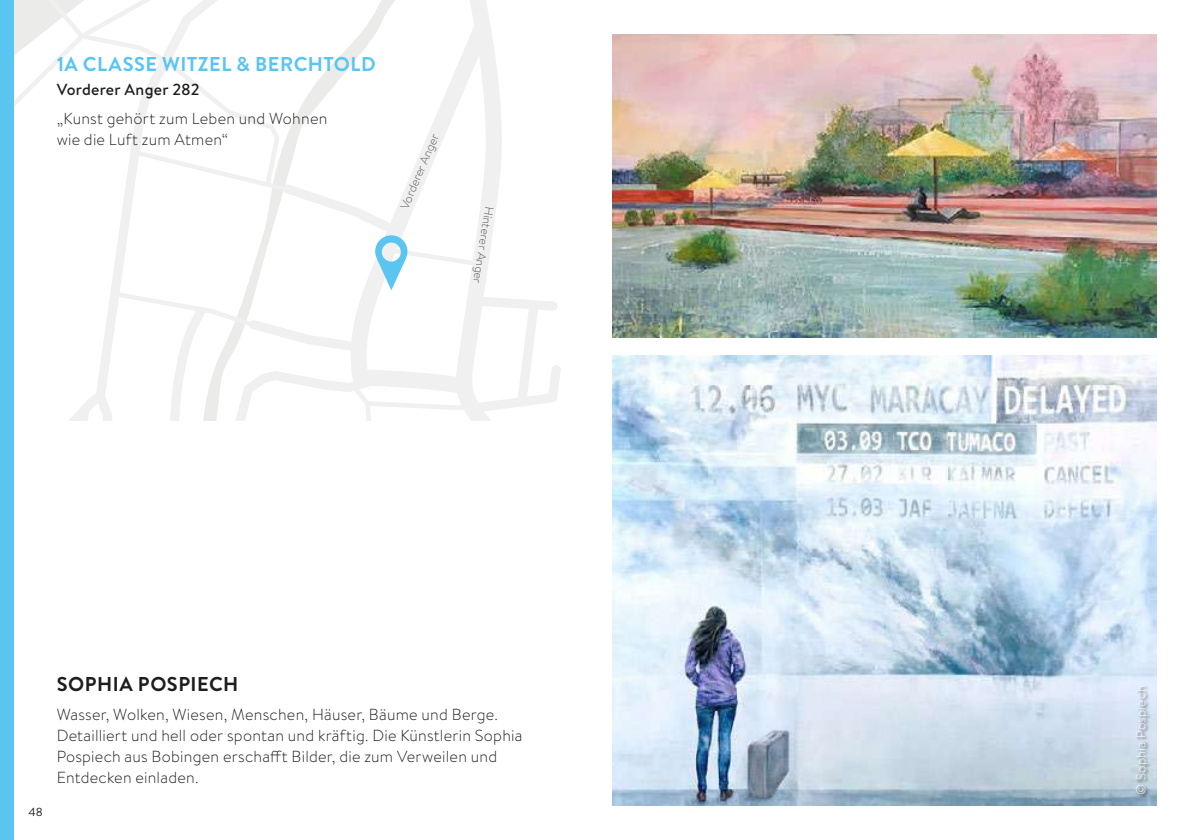
<style>
.page{position:relative;width:1191px;height:840px;background:#fff}
.page>*{position:absolute;margin:0;border:0;box-sizing:border-box;transform-origin:0 0}
.t1{font:700 20px "Brandon Text";letter-spacing:.025em;color:#5bc5f2}
.t2{font:700 20px "Brandon Text";letter-spacing:.025em;color:#1d1d1b}
.t3{font:300 16px/21px "Brandon Text";letter-spacing:.015em;color:#1d1d1b}
.t4{font:500 16px "Brandon Text";letter-spacing:.015em;color:#1d1d1b}
.t5{font:300 13px "Brandon Text";letter-spacing:.02em;color:#fff}
.t6{font:300 12px "Brandon Text";color:#575756}
.t7{font:11.6px "Brandon Text";color:#1d1d1b}
</style>
<div class="page">
<svg style="left:14px;top:0;width:547px;height:420px"></svg>
<img style="left:612px;top:34px;width:545px;height:303px">
<img style="left:612px;top:355px;width:545px;height:450px">
<div style="left:1135px;top:685px;width:17px;height:112px;background:#1d1d1b;opacity:.86"></div>
<svg style="left:375px;top:235px;width:32px;height:55px"></svg>
<div style="left:0;top:0;width:14px;height:839px;background:#5bc5f2"></div>
<p class="t1" style="left:57px;top:50px;width:321px">1A CLASSE WITZEL &amp; BERCHTOLD</p>
<p class="t4" style="left:57px;top:78px;width:144px">Vorderer Anger 282</p>
<p class="t3" style="left:57px;top:107px;width:272px">„Kunst gehört zum Leben und Wohnen wie die Luft zum Atmen“</p>
<p class="t6" style="left:396px;top:205px;width:82px;rotate:-67deg">Vorderer Anger</p>
<p class="t6" style="left:497px;top:208px;width:79px;rotate:99deg">Hinterer Anger</p>
<p class="t7" style="left:28px;top:803px;width:16px">48</p>
<p class="t2" style="left:57px;top:669px;width:183px">SOPHIA POSPIECH</p>
<p class="t3" style="left:57px;top:703px;width:467px">Wasser, Wolken, Wiesen, Menschen, Häuser, Bäume und Berge.<br>Detailliert und hell oder spontan und kräftig. Die Künstlerin Sophia Pospiech aus Bobingen erschafft Bilder, die zum Verweilen und Entdecken einladen.</p>
<p class="t5" style="left:1132px;top:794px;width:111px;rotate:-90deg">© Sophia Pospiech</p>
</div>
